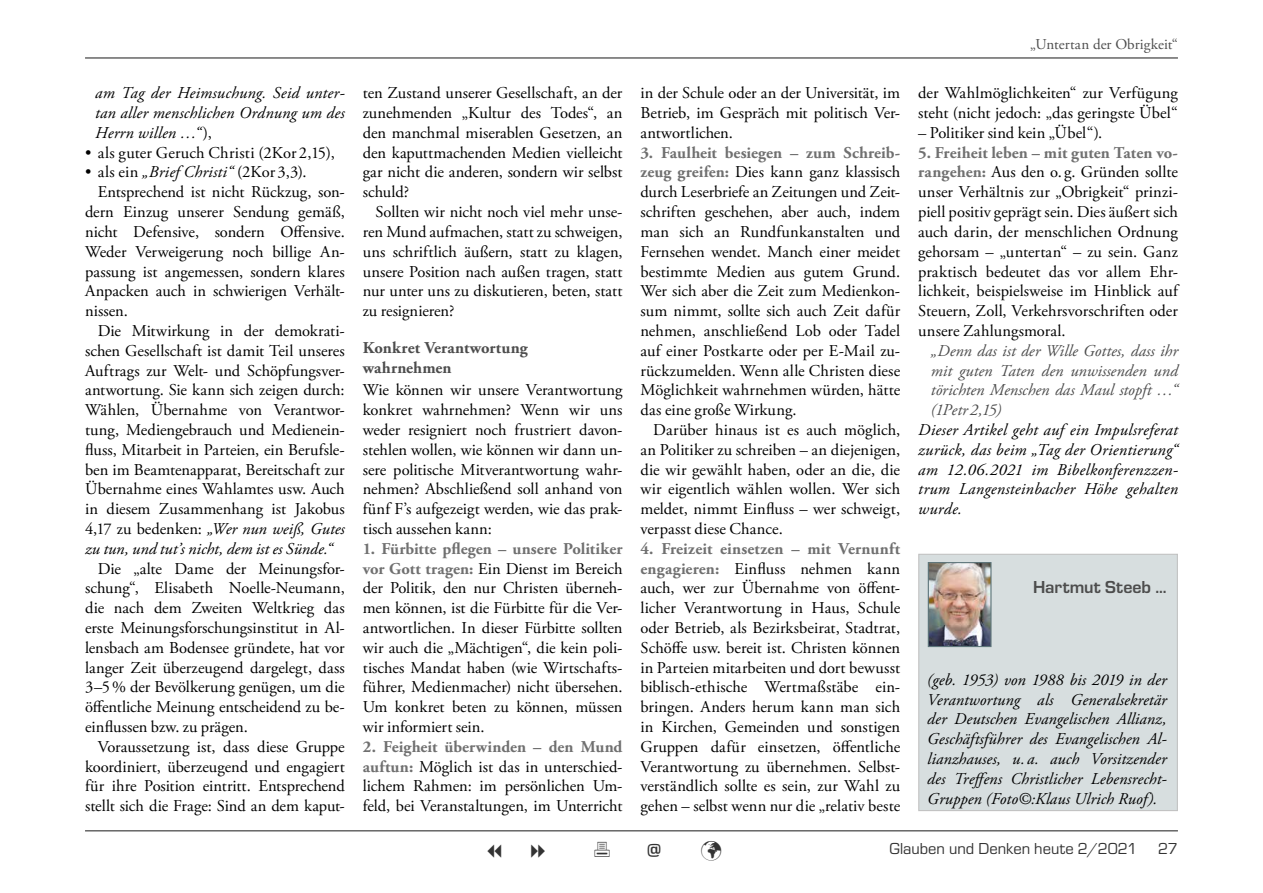
<style>
.page{position:relative;width:1263px;height:893px;background:#fff}
.page>*{position:absolute;margin:0;border:0;box-sizing:border-box;transform-origin:0 0}
.t1{font:700 21px "Eurostile";color:#333}
.t2{font:700 18px "Eurostile";letter-spacing:.005em;color:#4d4d4d}
.t3{font:16.5px/19.8px "Adobe Garamond Pro";color:#000;text-align:justify}
.t4{font:italic 16.5px/19.8px "Adobe Garamond Pro";letter-spacing:.01em;color:#000;text-align:justify}
.t5{font:italic 16.5px/19.8px "Adobe Garamond Pro";color:#4d4d4d;text-align:justify}
.t6{font:700 16.5px/19.8px "Adobe Garamond Pro";letter-spacing:.005em;color:#4d4d4d}
.t7{font:16.5px "Eurostile";color:#333}
.t8{font:15px "Adobe Garamond Pro";color:#4d4d4d}
.s1{font-style:normal}
.s2{font-style:italic}
.s3{font-weight:700;color:#707070}
</style>
<div class="page">
<hr style="left:85px;top:57px;width:1093px;height:2px;background:#333">
<hr style="left:85px;top:830px;width:1093px;height:1px;background:#333">
<div style="left:918px;top:554px;width:260px;height:257px;background:#d7dedf"></div>
<img style="left:930px;top:564px;width:59px;height:81px">
<div style="left:928px;top:562px;width:63px;height:85px;border:1px solid #5e767b"></div>
<p class="t4" style="left:95px;top:84px;width:251px">am Tag der Heimsuchung. Seid unter&shy;tan aller menschlichen Ordnung um des Herrn willen …“<span class="s1">),</span></p>
<p class="t3" style="left:85px;top:143px;width:251px">• als guter Geruch Christi (2Kor 2,15),</p>
<p class="t3" style="left:85px;top:163px;width:223px">• als ein <span class="s2">„Brief Christi“</span> (2Kor 3,3).</p>
<p class="t3" style="left:98px;top:183px;width:248px">Entsprechend ist nicht Rückzug, son-</p>
<p class="t3" style="left:85px;top:203px;width:261px">dern Einzug unserer Sendung gemäß,</p>
<p class="t3" style="left:85px;top:222px;width:261px">nicht Defensive, sondern Offensive.</p>
<p class="t3" style="left:85px;top:242px;width:261px">Weder Verweigerung noch billige An-</p>
<p class="t3" style="left:85px;top:262px;width:261px">passung ist angemessen, sondern klares</p>
<p class="t3" style="left:85px;top:282px;width:261px">Anpacken auch in schwierigen Verhält-</p>
<p class="t3" style="left:85px;top:302px;width:44px">nissen.</p>
<p class="t3" style="left:98px;top:321px;width:248px">Die Mitwirkung in der demokrati-</p>
<p class="t3" style="left:85px;top:341px;width:261px">schen Gesellschaft ist damit Teil unseres</p>
<p class="t3" style="left:85px;top:361px;width:261px">Auftrags zur Welt- und Schöpfungsver-</p>
<p class="t3" style="left:85px;top:381px;width:261px">antwortung. Sie kann sich zeigen durch:</p>
<p class="t3" style="left:85px;top:401px;width:261px">Wählen, Übernahme von Verantwor-</p>
<p class="t3" style="left:85px;top:420px;width:261px">tung, Mediengebrauch und Medienein-</p>
<p class="t3" style="left:85px;top:440px;width:261px">fluss, Mitarbeit in Parteien, ein Berufsle-</p>
<p class="t3" style="left:85px;top:460px;width:261px">ben im Beamtenapparat, Bereitschaft zur</p>
<p class="t3" style="left:85px;top:480px;width:261px">Übernahme eines Wahlamtes usw. Auch</p>
<p class="t3" style="left:85px;top:500px;width:261px">in diesem Zusammenhang ist Jakobus</p>
<p class="t4" style="left:85px;top:519px;width:261px"><span class="s1">4,17 zu bedenken:</span> „Wer nun weiß, Gutes</p>
<p class="t4" style="left:85px;top:539px;width:249px">zu tun, und tut’s nicht, dem ist es Sünde.“</p>
<p class="t3" style="left:85px;top:559px;width:261px;text-indent:13px">Die „alte Dame der Meinungsfor&shy;schung“, Elisabeth Noelle-Neumann, die nach dem Zweiten Weltkrieg das erste Meinungsforschungsinstitut in Al&shy;lensbach am Bodensee gründete, hat vor langer Zeit überzeugend dargelegt, dass 3–5% der Bevölkerung genügen, um die öffentliche Meinung entscheidend zu be&shy;einflussen bzw. zu prägen.</p>
<p class="t3" style="left:85px;top:737px;width:261px;text-indent:13px">Voraussetzung ist, dass diese Gruppe koordiniert, überzeugend und engagiert für ihre Position eintritt. Entsprechend stellt sich die Frage: Sind an dem kaput-</p>
<p class="t3" style="left:363px;top:84px;width:261px">ten Zustand unserer Gesellschaft, an der zunehmenden „Kultur des Todes“, an den manchmal miserablen Gesetzen, an den kaputtmachenden Medien vielleicht gar nicht die anderen, sondern wir selbst schuld?</p>
<p class="t3" style="left:363px;top:203px;width:261px;text-indent:13px">Sollten wir nicht noch viel mehr unse&shy;ren Mund aufmachen, statt zu schweigen, uns schriftlich äußern, statt zu klagen, unsere Position nach außen tragen, statt nur unter uns zu diskutieren, beten, statt zu resignieren?</p>
<p class="t6" style="left:363px;top:338px;width:167px">Konkret Verantwortung wahrnehmen</p>
<p class="t3" style="left:363px;top:381px;width:261px">Wie können wir unsere Verantwortung konkret wahrnehmen? Wenn wir uns weder resigniert noch frustriert davon&shy;stehlen wollen, wie können wir dann un&shy;sere politische Mitverantwortung wahr&shy;nehmen? Abschließend soll anhand von fünf F’s aufgezeigt werden, wie das prak&shy;tisch aussehen kann:</p>
<p class="t3" style="left:363px;top:539px;width:261px"><span class="s3">1. Fürbitte pflegen – unsere Politiker vor Gott tragen:</span> Ein Dienst im Bereich der Politik, den nur Christen überneh&shy;men können, ist die Fürbitte für die Ver&shy;antwortlichen. In dieser Fürbitte sollten wir auch die „Mächtigen“, die kein poli&shy;tisches Mandat haben (wie Wirtschafts&shy;führer, Medienmacher) nicht übersehen.<br>Um konkret beten zu können, müssen wir informiert sein.</p>
<p class="t3" style="left:363px;top:737px;width:261px"><span class="s3">2. Feigheit überwinden – den Mund auftun:</span> Möglich ist das in unterschied&shy;lichem Rahmen: im persönlichen Um&shy;feld, bei Veranstaltungen, im Unterricht</p>
<p class="t3" style="left:640px;top:84px;width:261px">in der Schule oder an der Universität, im Betrieb, im Gespräch mit politisch Ver&shy;antwortlichen.</p>
<p class="t3" style="left:640px;top:143px;width:261px"><span class="s3">3. Faulheit besiegen – zum Schreib&shy;zeug greifen:</span> Dies kann ganz klassisch durch Leserbriefe an Zeitungen und Zeit&shy;schriften geschehen, aber auch, indem man sich an Rundfunkanstalten und Fernsehen wendet. Manch einer meidet bestimmte Medien aus gutem Grund.<br>Wer sich aber die Zeit zum Medienkon&shy;sum nimmt, sollte sich auch Zeit dafür nehmen, anschließend Lob oder Tadel auf einer Postkarte oder per E-Mail zu&shy;rückzumelden. Wenn alle Christen diese Möglichkeit wahrnehmen würden, hätte das eine große Wirkung.</p>
<p class="t3" style="left:640px;top:420px;width:261px;text-indent:13px">Darüber hinaus ist es auch möglich, an Politiker zu schreiben – an diejenigen, die wir gewählt haben, oder an die, die wir eigentlich wählen wollen. Wer sich meldet, nimmt Einfluss – wer schweigt, verpasst diese Chance.</p>
<p class="t3" style="left:640px;top:539px;width:261px"><span class="s3">4. Freizeit einsetzen – mit Vernunft engagieren:</span> Einfluss nehmen kann auch, wer zur Übernahme von öffent&shy;licher Verantwortung in Haus, Schule oder Betrieb, als Bezirksbeirat, Stadtrat, Schöffe usw. bereit ist. Christen können in Parteien mitarbeiten und dort bewusst biblisch-ethische Wertmaßstäbe ein&shy;bringen. Anders herum kann man sich in Kirchen, Gemeinden und sonstigen Gruppen dafür einsetzen, öffentliche Verantwortung zu übernehmen. Selbst&shy;verständlich sollte es sein, zur Wahl zu gehen – selbst wenn nur die „relativ beste</p>
<p class="t8" style="left:1030px;top:35px;width:149px">„Untertan der Obrigkeit“</p>
<p class="t3" style="left:918px;top:84px;width:261px">der Wahlmöglichkeiten“ zur Verfügung steht (nicht jedoch: „das geringste Übel“</p>
<p class="t3" style="left:918px;top:123px;width:186px">– Politiker sind kein „Übel“).</p>
<p class="t3" style="left:918px;top:143px;width:261px"><span class="s3">5. Freiheit leben – mit guten Taten vo&shy;rangehen:</span> Aus den o. g. Gründen sollte unser Verhältnis zur „Obrigkeit“ prinzi&shy;piell positiv geprägt sein. Dies äußert sich auch darin, der menschlichen Ordnung gehorsam – „untertan“ – zu sein. Ganz praktisch bedeutet das vor allem Ehr&shy;lichkeit, beispielsweise im Hinblick auf Steuern, Zoll, Verkehrsvorschriften oder unsere Zahlungsmoral.</p>
<p class="t5" style="left:931px;top:341px;width:248px">„Denn das ist der Wille Gottes, dass ihr mit guten Taten den unwissenden und törichten Menschen das Maul stopft …“ (1Petr2,15)</p>
<p class="t4" style="left:918px;top:420px;width:261px">Dieser Artikel geht auf ein Impulsreferat zurück, das beim „Tag der Orientierung“ am 12.06.2021 im Bibelkonferenzzen&shy;trum Langensteinbacher Höhe gehalten wurde.</p>
<p class="t2" style="left:1033px;top:574px;width:135px">Hartmut Steeb ...</p>
<p class="t4" style="left:927px;top:670px;width:241px">(geb. 1953) von 1988 bis 2019 in der Verantwortung als Generalsekretär der Deutschen Evangelischen Allianz, Geschäftsführer des Evangelischen Al&shy;lianzhauses, u. a. auch Vorsitzender des Treffens Christlicher Lebensrecht-Gruppen (Foto©:Klaus Ulrich Ruof).</p>
<p class="t1" style="left:647px;top:835px;width:16px">@</p>
<p class="t7" style="left:889px;top:837px;width:249px">Glauben und Denken heute 2/2021</p>
<p class="t7" style="left:1158px;top:837px;width:21px">27</p>
</div>
